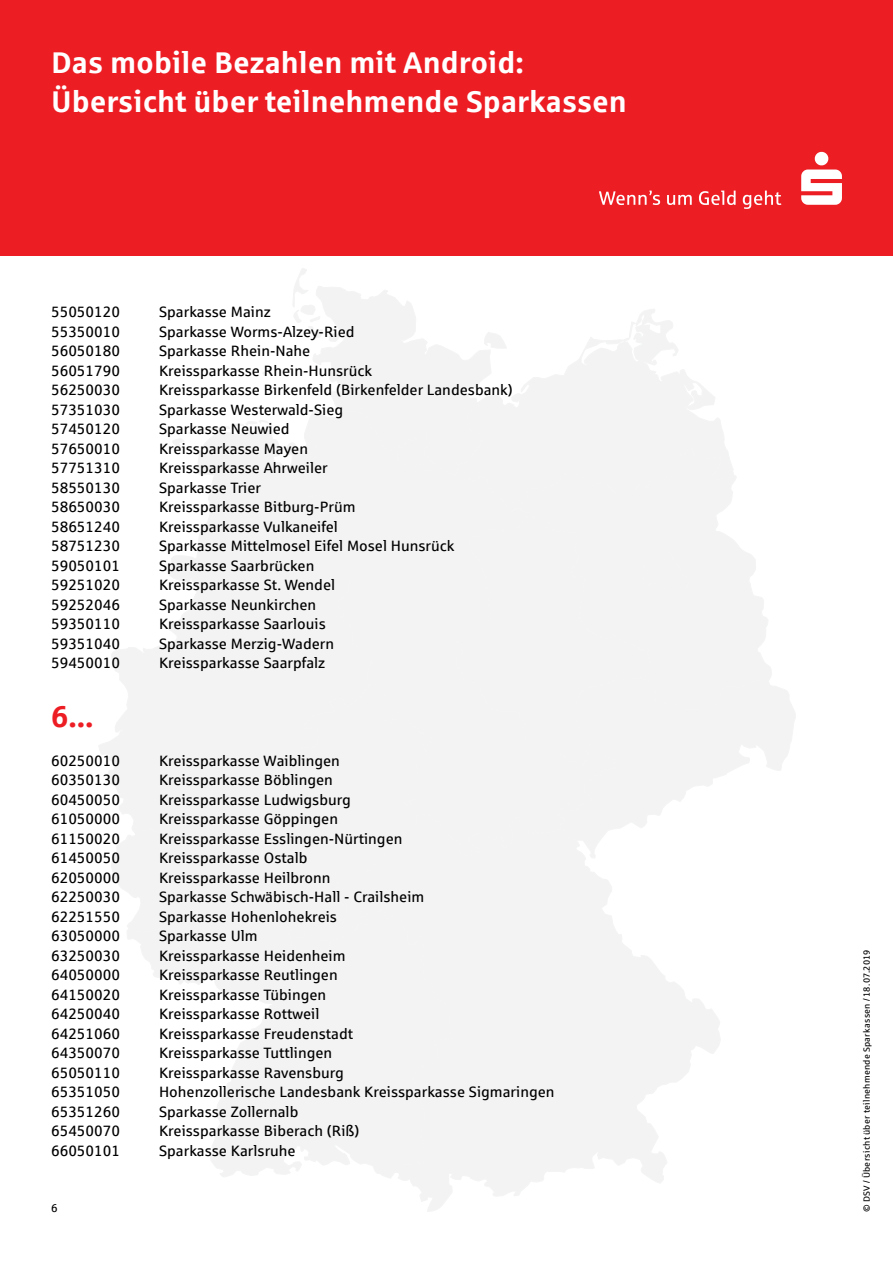
<style>
.page{position:relative;width:893px;height:1263px;background:#fff}
.page>*{position:absolute;margin:0;border:0;box-sizing:border-box;transform-origin:0 0}
.t1{font:700 30px/39px "Sparkasse Rg";color:#fff}
.t2{font:700 30px "Sparkasse Rg";color:#ed1d24}
.t3{font:15px "Sparkasse Rg";color:#000}
.t4{font:11.25px "Sparkasse Rg";color:#000}
.t5{font:9px "Sparkasse Rg";letter-spacing:.03em;color:#000}
</style>
<div class="page">
<div style="left:0;top:0;width:893px;height:255px;background:#ed1d24"></div>
<svg style="left:599px;top:191px;width:182px;height:17px"></svg>
<svg style="left:801px;top:152px;width:41px;height:53px"></svg>
<svg style="left:263px;top:268px;width:193px;height:141px"></svg>
<svg style="left:432px;top:686px;width:364px;height:128px"></svg>
<svg style="left:111px;top:836px;width:129px;height:149px"></svg>
<svg style="left:99px;top:644px;width:141px;height:192px"></svg>
<svg style="left:169px;top:409px;width:362px;height:317px"></svg>
<svg style="left:456px;top:309px;width:268px;height:195px"></svg>
<div style="left:240px;top:680px;width:192px;height:226px;background:#f3f3f3"></div>
<div style="left:393px;top:429px;width:44px;height:43px;background:#f3f3f3"></div>
<div style="left:303px;top:444px;width:37px;height:74px;background:#f3f3f3"></div>
<svg style="left:505px;top:443px;width:267px;height:268px"></svg>
<div style="left:641px;top:546px;width:50px;height:43px;background:#f3f3f3"></div>
<svg style="left:334px;top:814px;width:386px;height:382px"></svg>
<svg style="left:210px;top:906px;width:277px;height:306px"></svg>
<h1 class="t1" style="left:51px;top:42px;width:577px">Das mobile Bezahlen mit Android:<br>Übersicht über teilnehmende Sparkassen</h1>
<p class="t3" style="left:51px;top:303px;width:71px">55050120</p>
<p class="t3" style="left:159px;top:303px;width:113px">Sparkasse Mainz</p>
<p class="t3" style="left:51px;top:322px;width:71px">55350010</p>
<p class="t3" style="left:159px;top:322px;width:197px">Sparkasse Worms-Alzey-Ried</p>
<p class="t3" style="left:51px;top:342px;width:71px">56050180</p>
<p class="t3" style="left:159px;top:342px;width:153px">Sparkasse Rhein-Nahe</p>
<p class="t3" style="left:51px;top:361px;width:71px">56051790</p>
<p class="t3" style="left:159px;top:361px;width:215px">Kreissparkasse Rhein-Hunsrück</p>
<p class="t3" style="left:51px;top:381px;width:71px">56250030</p>
<p class="t3" style="left:159px;top:381px;width:355px">Kreissparkasse Birkenfeld (Birkenfelder Landesbank)</p>
<p class="t3" style="left:51px;top:400px;width:71px">57351030</p>
<p class="t3" style="left:159px;top:400px;width:186px">Sparkasse Westerwald-Sieg</p>
<p class="t3" style="left:51px;top:420px;width:71px">57450120</p>
<p class="t3" style="left:159px;top:420px;width:132px">Sparkasse Neuwied</p>
<p class="t3" style="left:51px;top:439px;width:71px">57650010</p>
<p class="t3" style="left:159px;top:439px;width:151px">Kreissparkasse Mayen</p>
<p class="t3" style="left:51px;top:459px;width:71px">57751310</p>
<p class="t3" style="left:159px;top:459px;width:170px">Kreissparkasse Ahrweiler</p>
<p class="t3" style="left:51px;top:478px;width:71px">58550130</p>
<p class="t3" style="left:159px;top:478px;width:104px">Sparkasse Trier</p>
<p class="t3" style="left:51px;top:498px;width:71px">58650030</p>
<p class="t3" style="left:159px;top:498px;width:198px">Kreissparkasse Bitburg-Prüm</p>
<p class="t3" style="left:51px;top:517px;width:71px">58651240</p>
<p class="t3" style="left:159px;top:517px;width:180px">Kreissparkasse Vulkaneifel</p>
<p class="t3" style="left:51px;top:537px;width:71px">58751230</p>
<p class="t3" style="left:159px;top:537px;width:297px">Sparkasse Mittelmosel Eifel Mosel Hunsrück</p>
<p class="t3" style="left:51px;top:556px;width:71px">59050101</p>
<p class="t3" style="left:159px;top:556px;width:157px">Sparkasse Saarbrücken</p>
<p class="t3" style="left:51px;top:576px;width:71px">59251020</p>
<p class="t3" style="left:159px;top:576px;width:178px">Kreissparkasse St. Wendel</p>
<p class="t3" style="left:51px;top:595px;width:71px">59252046</p>
<p class="t3" style="left:159px;top:595px;width:159px">Sparkasse Neunkirchen</p>
<p class="t3" style="left:51px;top:615px;width:71px">59350110</p>
<p class="t3" style="left:159px;top:615px;width:168px">Kreissparkasse Saarlouis</p>
<p class="t3" style="left:51px;top:634px;width:71px">59351040</p>
<p class="t3" style="left:159px;top:634px;width:177px">Sparkasse Merzig-Wadern</p>
<p class="t3" style="left:51px;top:654px;width:71px">59450010</p>
<p class="t3" style="left:159px;top:654px;width:168px">Kreissparkasse Saarpfalz</p>
<h1 class="t2" style="left:51px;top:697px;width:44px">6...</h1>
<p class="t3" style="left:51px;top:751px;width:71px">60250010</p>
<p class="t3" style="left:159px;top:751px;width:182px">Kreissparkasse Waiblingen</p>
<p class="t3" style="left:51px;top:771px;width:71px">60350130</p>
<p class="t3" style="left:159px;top:771px;width:175px">Kreissparkasse Böblingen</p>
<p class="t3" style="left:51px;top:790px;width:71px">60450050</p>
<p class="t3" style="left:159px;top:790px;width:193px">Kreissparkasse Ludwigsburg</p>
<p class="t3" style="left:51px;top:810px;width:71px">61050000</p>
<p class="t3" style="left:159px;top:810px;width:181px">Kreissparkasse Göppingen</p>
<p class="t3" style="left:51px;top:829px;width:71px">61150020</p>
<p class="t3" style="left:159px;top:829px;width:245px">Kreissparkasse Esslingen-Nürtingen</p>
<p class="t3" style="left:51px;top:849px;width:71px">61450050</p>
<p class="t3" style="left:159px;top:849px;width:150px">Kreissparkasse Ostalb</p>
<p class="t3" style="left:51px;top:868px;width:71px">62050000</p>
<p class="t3" style="left:159px;top:868px;width:173px">Kreissparkasse Heilbronn</p>
<p class="t3" style="left:51px;top:888px;width:71px">62250030</p>
<p class="t3" style="left:159px;top:888px;width:267px">Sparkasse Schwäbisch-Hall - Crailsheim</p>
<p class="t3" style="left:51px;top:907px;width:71px">62251550</p>
<p class="t3" style="left:159px;top:907px;width:180px">Sparkasse Hohenlohekreis</p>
<p class="t3" style="left:51px;top:927px;width:71px">63050000</p>
<p class="t3" style="left:159px;top:927px;width:100px">Sparkasse Ulm</p>
<p class="t3" style="left:51px;top:946px;width:71px">63250030</p>
<p class="t3" style="left:159px;top:946px;width:188px">Kreissparkasse Heidenheim</p>
<p class="t3" style="left:51px;top:966px;width:71px">64050000</p>
<p class="t3" style="left:159px;top:966px;width:180px">Kreissparkasse Reutlingen</p>
<p class="t3" style="left:51px;top:985px;width:71px">64150020</p>
<p class="t3" style="left:159px;top:985px;width:169px">Kreissparkasse Tübingen</p>
<p class="t3" style="left:51px;top:1005px;width:71px">64250040</p>
<p class="t3" style="left:159px;top:1005px;width:162px">Kreissparkasse Rottweil</p>
<p class="t3" style="left:51px;top:1024px;width:71px">64251060</p>
<p class="t3" style="left:159px;top:1024px;width:196px">Kreissparkasse Freudenstadt</p>
<p class="t3" style="left:51px;top:1044px;width:71px">64350070</p>
<p class="t3" style="left:159px;top:1044px;width:175px">Kreissparkasse Tuttlingen</p>
<p class="t3" style="left:51px;top:1063px;width:71px">65050110</p>
<p class="t3" style="left:159px;top:1063px;width:186px">Kreissparkasse Ravensburg</p>
<p class="t3" style="left:51px;top:1083px;width:71px">65351050</p>
<p class="t3" style="left:159px;top:1083px;width:397px">Hohenzollerische Landesbank Kreissparkasse Sigmaringen</p>
<p class="t3" style="left:51px;top:1102px;width:71px">65351260</p>
<p class="t3" style="left:159px;top:1102px;width:141px">Sparkasse Zollernalb</p>
<p class="t3" style="left:51px;top:1122px;width:71px">65450070</p>
<p class="t3" style="left:159px;top:1122px;width:202px">Kreissparkasse Biberach (Riß)</p>
<p class="t3" style="left:51px;top:1141px;width:71px">66050101</p>
<p class="t3" style="left:159px;top:1141px;width:138px">Sparkasse Karlsruhe</p>
<p class="t4" style="left:51px;top:1201px;width:8px">6</p>
<p class="t5" style="left:861px;top:1212px;width:263px;rotate:-90deg">© DSV / Übersicht über teilnehmende Sparkassen / 18.07.2019</p>
</div>
